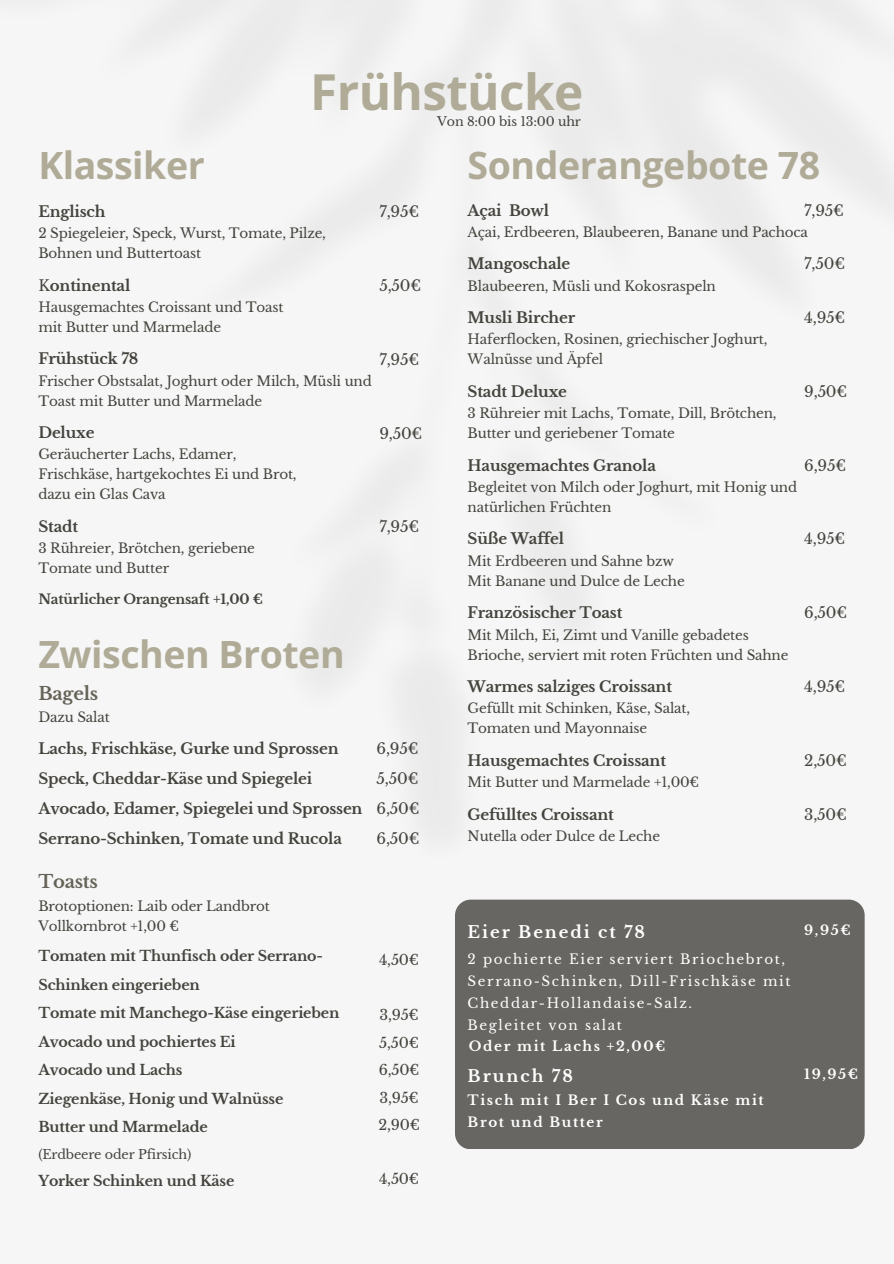
<style>
.page{position:relative;width:894px;height:1264px;background:#fff}
.page>*{position:absolute;margin:0;border:0;box-sizing:border-box;transform-origin:0 0}
.t1{font:700 49.5px "Open Sans";letter-spacing:-.015em;color:#afab97}
.t2{font:700 37.5px "Open Sans";letter-spacing:-.015em;color:#afab97}
.t3{font:700 18px "Libre Baskerville";letter-spacing:-.015em;color:#666459}
.t4{font:700 16.5px "Libre Baskerville";letter-spacing:.12em;color:#fff}
.t5{font:700 15px/30px "Libre Baskerville";letter-spacing:-.015em;color:#44433d}
.t6{font:15px/30px "Libre Baskerville";letter-spacing:-.015em;color:#44433d;text-align:justify}
.t7{font:700 14.25px/28.5px "Libre Baskerville";letter-spacing:-.015em;color:#44433d}
.t8{font:14.25px/27.6px "Libre Baskerville";letter-spacing:-.015em;color:#44433d;text-align:justify}
.t9{font:13.5px/20px "Libre Baskerville";letter-spacing:-.015em;color:#44433d}
.t10{font:13.5px/22px "Libre Baskerville";letter-spacing:.12em;color:#fff}
.t11{font:700 13.5px/22px "Libre Baskerville";letter-spacing:.12em;color:#fff}
.t12{font:700 13.5px "Libre Baskerville";letter-spacing:-.015em;color:#44433d}
.t13{font:12.75px "Libre Baskerville";letter-spacing:-.015em;color:#44433d}
.t14{font:12.6px "Libre Baskerville";letter-spacing:-.015em;color:#44433d}
.s1{font-weight:400}
</style>
<div class="page">
<div style="left:0;top:0;width:893px;height:1263px;background:#f6f6f6"></div>
<div style="left:455px;top:899px;width:409px;height:250px;background:#676662;border-radius:16px"></div>
<p class="t1" style="left:310px;top:57px;width:274px">Frühstücke</p>
<h2 class="t2" style="left:38px;top:139px;width:168px">Klassiker</h2>
<h4 class="t5" style="left:38px;top:196px;width:69px">Englisch</h4>
<h4 class="t9" style="left:38px;top:223px;width:289px">2 Spiegeleier, Speck, Wurst, Tomate, Pilze,<br>Bohnen und Buttertoast</h4>
<h4 class="t5" style="left:38px;top:270px;width:93px"><span class="s1">K</span>ontinental</h4>
<h4 class="t9" style="left:38px;top:297px;width:247px">Hausgemachtes Croissant und Toast mit Butter und Marmelade</h4>
<h4 class="t5" style="left:38px;top:344px;width:102px">Frühstück 78</h4>
<h4 class="t9" style="left:38px;top:371px;width:335px">Frischer Obstsalat, Joghurt oder Milch, Müsli und<br>Toast mit Butter und Marmelade</h4>
<h4 class="t5" style="left:38px;top:418px;width:58px">Deluxe</h4>
<h4 class="t9" style="left:38px;top:444px;width:260px">Geräucherter Lachs, Edamer,<br>Frischkäse, hartgekochtes Ei und Brot, dazu ein Glas Cava</h4>
<h4 class="t5" style="left:38px;top:511px;width:41px">Stadt</h4>
<h4 class="t9" style="left:38px;top:538px;width:218px">3 Rühreier, Brötchen, geriebene<br>Tomate und Butter</h4>
<h4 class="t12" style="left:38px;top:591px;width:226px">Natürlicher Orangensaft +1,00 €</h4>
<h4 class="t6" style="left:379px;top:197px;width:41px">7,95€</h4>
<h4 class="t6" style="left:379px;top:271px;width:43px">5,50€</h4>
<h4 class="t6" style="left:379px;top:344px;width:41px">7,95€</h4>
<h4 class="t6" style="left:379px;top:418px;width:44px">9,50€</h4>
<h4 class="t6" style="left:379px;top:512px;width:41px">7,95€</h4>
<h6 class="t2" style="left:38px;top:628px;width:308px">Zwischen Broten</h6>
<h6 class="t3" style="left:38px;top:682px;width:61px">Bagels</h6>
<h6 class="t9" style="left:38px;top:707px;width:73px">Dazu Salat</h6>
<h6 class="t5" style="left:38px;top:733px;width:325px">Lachs, Frischkäse, Gurke und Sprossen Speck, Cheddar-Käse und Spiegelei Avocado, Edamer, Spiegelei und Sprossen Serrano-Schinken, Tomate und Rucola</h6>
<h6 class="t3" style="left:38px;top:870px;width:61px">Toasts</h6>
<h6 class="t9" style="left:38px;top:895px;width:233px">Brotoptionen: Laib oder Landbrot<br>Vollkornbrot +1,00 €</h6>
<h6 class="t7" style="left:38px;top:942px;width:302px">Tomaten mit Thunfisch oder Serrano-<br>Schinken eingerieben<br>Tomate mit Manchego-Käse eingerieben<br>Avocado und pochiertes Ei<br>Avocado und Lachs<br>Ziegenkäse, Honig und Walnüsse<br>Butter und Marmelade</h6>
<h6 class="t13" style="left:38px;top:1146px;width:154px">(Erdbeere oder Pfirsich)</h6>
<h6 class="t7" style="left:38px;top:1167px;width:197px">Yorker Schinken und Käse</h6>
<h6 class="t6" style="left:376px;top:734px;width:44px">6,95€ 5,50€ 6,50€ 6,50€</h6>
<h6 class="t8" style="left:379px;top:945px;width:41px">4,50€</h6>
<h6 class="t8" style="left:378px;top:1001px;width:43px">3,95€ 5,50€ 6,50€ 3,95€ 2,90€</h6>
<h6 class="t8" style="left:379px;top:1164px;width:41px">4,50€</h6>
<h4 class="t14" style="left:437px;top:113px;width:145px">Von 8:00 bis 13:00 uhr</h4>
<h4 class="t2" style="left:467px;top:139px;width:354px">Sonderangebote 78</h4>
<h6 class="t6" style="left:804px;top:195px;width:41px">7,95€</h6>
<h6 class="t6" style="left:804px;top:249px;width:42px">7,50€</h6>
<h3 class="t6" style="left:804px;top:303px;width:43px">4,95€</h3>
<h1 class="t5" style="left:467px;top:195px;width:83px">Açai Bowl</h1>
<h1 class="t9" style="left:467px;top:222px;width:342px">Açai, Erdbeeren, Blaubeeren, Banane und Pachoca</h1>
<p class="t5" style="left:467px;top:249px;width:104px">Mangoschale</p>
<p class="t9" style="left:467px;top:276px;width:250px">Blaubeeren, Müsli und Kokosraspeln</p>
<h2 class="t5" style="left:467px;top:303px;width:109px">Musli Bircher</h2>
<h2 class="t9" style="left:467px;top:330px;width:301px">Haferflocken, Rosinen, griechischer Joghurt,<br>Walnüsse und Äpfel</h2>
<h2 class="t5" style="left:467px;top:376px;width:101px">Stadt Deluxe</h2>
<h2 class="t9" style="left:467px;top:403px;width:310px">3 Rühreier mit Lachs, Tomate, Dill, Brötchen,<br>Butter und geriebener Tomate</h2>
<h6 class="t5" style="left:467px;top:450px;width:190px">Hausgemachtes Granola</h6>
<h6 class="t9" style="left:467px;top:477px;width:331px">Begleitet von Milch oder Joghurt, mit Honig und natürlichen Früchten</h6>
<h6 class="t5" style="left:467px;top:524px;width:98px">Süße Waffel</h6>
<h6 class="t9" style="left:467px;top:551px;width:218px">Mit Erdbeeren und Sahne bzw<br>Mit Banane und Dulce de Leche</h6>
<h6 class="t5" style="left:467px;top:598px;width:156px">Französischer Toast</h6>
<h6 class="t9" style="left:467px;top:625px;width:322px">Mit Milch, Ei, Zimt und Vanille gebadetes<br>Brioche, serviert mit roten Früchten und Sahne</h6>
<h6 class="t5" style="left:467px;top:671px;width:206px">Warmes salziges Croissant</h6>
<h6 class="t9" style="left:467px;top:698px;width:224px">Gefüllt mit Schinken, Käse, Salat,<br>Tomaten und Mayonnaise</h6>
<h6 class="t5" style="left:467px;top:745px;width:200px">Hausgemachtes Croissant</h6>
<h6 class="t9" style="left:467px;top:772px;width:233px">Mit Butter und Marmelade +1,00€</h6>
<h5 class="t5" style="left:467px;top:799px;width:148px">Gefülltes Croissant</h5>
<h5 class="t9" style="left:467px;top:826px;width:194px">Nutella oder Dulce de Leche</h5>
<h6 class="t6" style="left:804px;top:376px;width:44px">9,50€</h6>
<h6 class="t6" style="left:804px;top:450px;width:43px">6,95€</h6>
<h3 class="t6" style="left:804px;top:524px;width:43px">4,95€</h3>
<h6 class="t6" style="left:804px;top:598px;width:44px">6,50€</h6>
<h5 class="t6" style="left:804px;top:671px;width:43px">4,95€</h5>
<h5 class="t6" style="left:804px;top:745px;width:44px">2,50€</h5>
<h6 class="t6" style="left:804px;top:799px;width:44px">3,50€</h6>
<h4 class="t4" style="left:467px;top:922px;width:179px">Eier Benedi ct 78</h4>
<h4 class="t10" style="left:467px;top:948px;width:324px">2 pochierte Eier serviert Briochebrot,<br>Serrano-Schinken, Dill-Frischkäse mit<br>Cheddar-Hollandaise-Salz.<br>Begleitet von salat</h4>
<h4 class="t11" style="left:469px;top:1035px;width:198px">Oder mit Lachs +2,00€</h4>
<h6 class="t4" style="left:467px;top:1065px;width:107px">Brunch 78</h6>
<h6 class="t11" style="left:467px;top:1089px;width:297px">Tisch mit I Ber I Cos und Käse mit<br>Brot und Butter</h6>
<h6 class="t11" style="left:804px;top:919px;width:48px">9,95€</h6>
<h5 class="t11" style="left:804px;top:1062px;width:55px">19,95€</h5>
</div>
